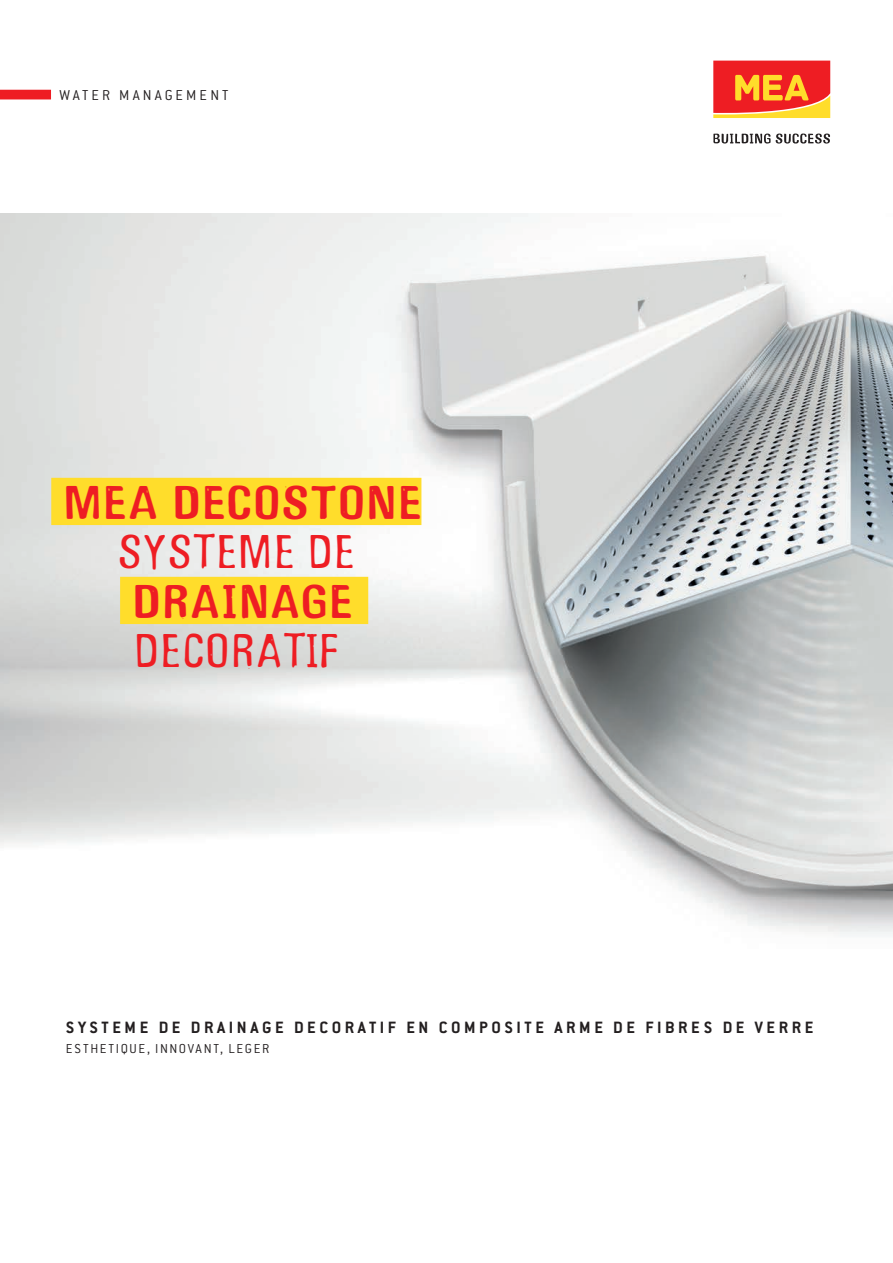
<style>
.page{position:relative;width:893px;height:1263px;background:#fff}
.page>*{position:absolute;margin:0;border:0;box-sizing:border-box;transform-origin:0 0}
.t1{font:700 49.5px "Gagamond";letter-spacing:.055em;color:#ee1d23}
.t2{font:49.5px "Gagamond";letter-spacing:.05em;color:#ee1d23}
.t3{font:700 18px "Conduit ITC Pro";letter-spacing:.2em;color:#231f20}
.t4{font:300 15.75px "Conduit ITC Pro";letter-spacing:.2em;color:#231f20}
.t5{font:300 14.25px "Conduit ITC Pro";letter-spacing:.11em;color:#231f20}
</style>
<div class="page">
<svg style="left:713px;top:61px;width:117px;height:57px"></svg>
<svg style="left:713px;top:133px;width:57px;height:11px"></svg>
<svg style="left:776px;top:133px;width:54px;height:11px"></svg>
<div style="left:0;top:90px;width:51px;height:9px;background:#ee1d23"></div>
<img style="left:0;top:213px;width:893px;height:723px">
<div style="left:51px;top:478px;width:370px;height:47px;background:#ffdd2b"></div>
<div style="left:120px;top:577px;width:248px;height:47px;background:#ffdd2b"></div>
<p class="t4" style="left:60px;top:86px;width:170px">WATER MANAGEMENT</p>
<h1 class="t1" style="left:65px;top:476px;width:358px">MEA DECOSTONE</h1>
<h1 class="t2" style="left:119px;top:526px;width:237px">SYSTEME DE</h1>
<h1 class="t1" style="left:134px;top:575px;width:220px">DRAINAGE</h1>
<h1 class="t2" style="left:134px;top:625px;width:205px">DECORATIF</h1>
<p class="t3" style="left:66px;top:1016px;width:749px">SYSTEME DE DRAINAGE DECORATIF EN COMPOSITE ARME DE FIBRES DE VERRE</p>
<p class="t5" style="left:66px;top:1041px;width:205px">ESTHETIQUE, INNOVANT, LEGER</p>
</div>
